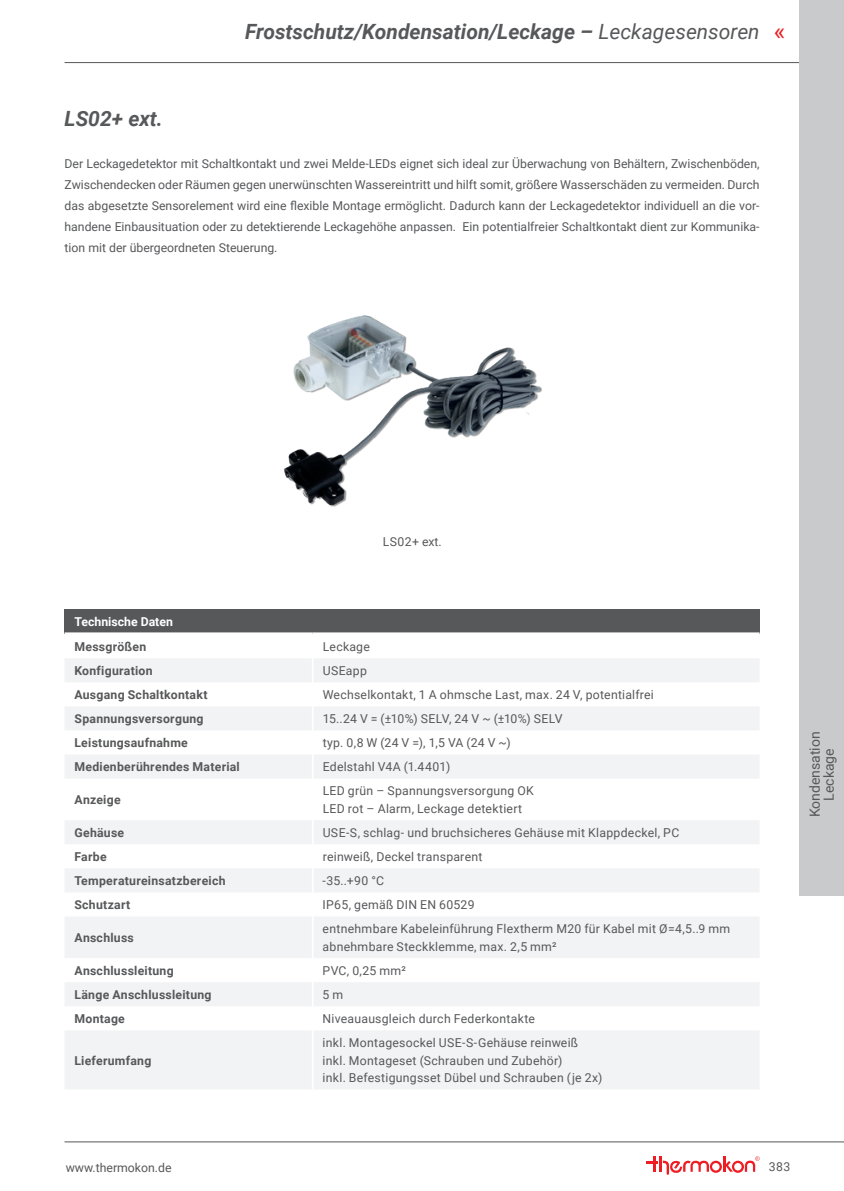
<style>
.page{position:relative;width:844px;height:1191px;background:#fff}
.page>*{position:absolute;margin:0;border:0;box-sizing:border-box;transform-origin:0 0}
.t1{font:italic 700 21px "Roboto";color:#57585a}
.t2{font:14px/14px "Roboto";color:#57585a;text-align:center}
.t3{font:12.25px/21px "Roboto";letter-spacing:.02em;color:#57585a}
.t4{font:700 12.25px "Roboto";letter-spacing:.02em;color:#57585a}
.t5{font:12.25px "Roboto";color:#57585a}
.t6{font:700 12.25px "Roboto";color:#fff}
.s1{font-weight:400}
.s2{font-weight:400;font-style:normal;font-size:24.5px;color:#ee1d23}
</style>
<div class="page">
<hr style="left:64px;top:1141px;width:779px;height:1px;background:#57585a">
<svg style="left:646px;top:1156px;width:113px;height:18px"></svg>
<hr style="left:64px;top:62px;width:779px;height:1px;background:#57585a">
<div style="left:799px;top:0;width:44px;height:896px;background:#c9cacc"></div>
<div style="left:64px;top:609px;width:695px;height:24px;background:#57585a"></div>
<svg style="left:65px;top:659px;width:694px;height:430px;fill:#f2f3f4"></svg>
<hr style="left:64px;top:632px;width:249px;height:2px;background:#fff">
<hr style="left:313px;top:632px;width:446px;height:2px;background:#fff">
<svg style="left:312px;top:659px;width:1px;height:119px"></svg>
<hr style="left:312px;top:778px;width:1px;height:42px;background:#fff">
<svg style="left:312px;top:820px;width:1px;height:96px"></svg>
<hr style="left:312px;top:916px;width:1px;height:42px;background:#fff">
<svg style="left:312px;top:958px;width:1px;height:72px"></svg>
<hr style="left:312px;top:1030px;width:1px;height:59px;background:#fff">
<img style="left:284px;top:315px;width:255px;height:189px">
<h1 class="t1" style="left:245px;top:17px;width:541px">Frostschutz/Kondensation/Leckage – <span class="s1">Leckagesensoren</span> <span class="s2">«</span></h1>
<h1 class="t1" style="left:64px;top:104px;width:100px">LS02+ ext.</h1>
<p class="t3" style="left:64px;top:153px;width:696px;text-align:justify">Der Leckagedetektor mit Schaltkontakt und zwei Melde-LEDs eignet sich ideal zur Überwachung von Behältern, Zwischenböden, Zwischendecken oder Räumen gegen unerwünschten Wassereintritt und hilft somit, größere Wasserschäden zu vermeiden. Durch das abgesetzte Sensorelement wird eine flexible Montage ermöglicht. Dadurch kann der Leckagedetektor individuell an die vor&shy;handene Einbausituation oder zu detektierende Leckagehöhe anpassen. Ein potentialfreier Schaltkontakt dient zur Kommunika&shy;tion mit der übergeordneten Steuerung.</p>
<p class="t3" style="left:383px;top:531px;width:60px">LS02+ ext.</p>
<p class="t6" style="left:74px;top:613px;width:100px">Technische Daten</p>
<p class="t4" style="left:74px;top:638px;width:73px">Messgrößen</p>
<p class="t3" style="left:322px;top:635px;width:49px">Leckage</p>
<p class="t4" style="left:74px;top:662px;width:80px">Konfiguration</p>
<p class="t3" style="left:322px;top:659px;width:46px">USEapp</p>
<p class="t4" style="left:74px;top:686px;width:135px">Ausgang Schaltkontakt</p>
<p class="t3" style="left:322px;top:683px;width:333px">Wechselkontakt, 1 A ohmsche Last, max. 24 V, potentialfrei</p>
<p class="t4" style="left:74px;top:710px;width:131px">Spannungsversorgung</p>
<p class="t3" style="left:322px;top:707px;width:241px">15..24 V = (±10%) SELV, 24 V ~ (±10%) SELV</p>
<p class="t4" style="left:74px;top:734px;width:115px">Leistungsaufnahme</p>
<p class="t3" style="left:322px;top:732px;width:189px">typ. 0,8 W (24 V =), 1,5 VA (24 V ~)</p>
<p class="t4" style="left:74px;top:758px;width:167px">Medienberührendes Material</p>
<p class="t3" style="left:322px;top:756px;width:129px">Edelstahl V4A (1.4401)</p>
<p class="t4" style="left:74px;top:791px;width:48px">Anzeige</p>
<p class="t3" style="left:322px;top:781px;width:213px;line-height:17.5px">LED grün – Spannungsversorgung OK<br>LED rot – Alarm, Leckage detektiert</p>
<p class="t4" style="left:74px;top:824px;width:51px">Gehäuse</p>
<p class="t3" style="left:322px;top:821px;width:358px">USE-S, schlag- und bruchsicheres Gehäuse mit Klappdeckel, PC</p>
<p class="t4" style="left:74px;top:848px;width:34px">Farbe</p>
<p class="t3" style="left:322px;top:845px;width:161px">reinweiß, Deckel transparent</p>
<p class="t4" style="left:74px;top:872px;width:153px">Temperatureinsatzbereich</p>
<p class="t3" style="left:322px;top:869px;width:63px">-35..+90 °C</p>
<p class="t4" style="left:74px;top:896px;width:57px">Schutzart</p>
<p class="t3" style="left:322px;top:893px;width:153px">IP65, gemäß DIN EN 60529</p>
<p class="t4" style="left:74px;top:929px;width:61px">Anschluss</p>
<p class="t3" style="left:322px;top:919px;width:409px;line-height:17.5px">entnehmbare Kabeleinführung Flextherm M20 für Kabel mit Ø=4,5..9 mm abnehmbare Steckklemme, max. 2,5 mm²</p>
<p class="t4" style="left:74px;top:961px;width:101px">Anschlussleitung</p>
<p class="t3" style="left:322px;top:959px;width:85px">PVC, 0,25 mm²</p>
<p class="t4" style="left:74px;top:986px;width:139px">Länge Anschlussleitung</p>
<p class="t3" style="left:322px;top:983px;width:22px">5 m</p>
<p class="t4" style="left:74px;top:1010px;width:52px">Montage</p>
<p class="t3" style="left:322px;top:1007px;width:214px">Niveauausgleich durch Federkontakte</p>
<p class="t4" style="left:74px;top:1051px;width:78px">Lieferumfang</p>
<p class="t3" style="left:322px;top:1033px;width:281px;line-height:17.5px">inkl. Montagesockel USE-S-Gehäuse reinweiß inkl. Montageset (Schrauben und Zubehör)<br>inkl. Befestigungsset Dübel und Schrauben (je 2x)</p>
<p class="t5" style="left:66px;top:1159px;width:107px">www.thermokon.de</p>
<p class="t2" style="left:807px;top:817px;width:87px;rotate:-90deg">Kondensation<br>Leckage</p>
<p class="t3" style="left:768px;top:1155px;width:23px">383</p>
</div>
